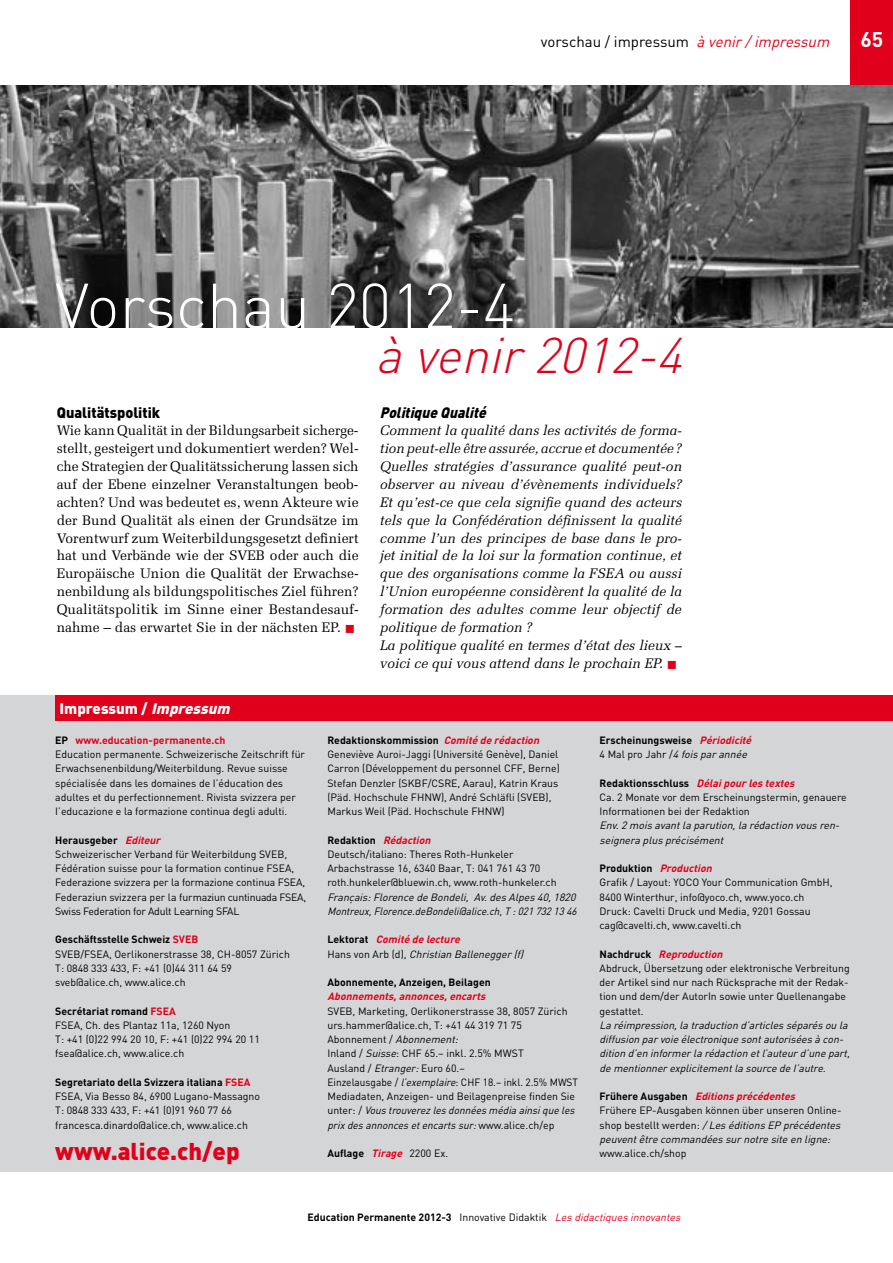
<style>
.page{position:relative;width:893px;height:1263px;background:#fff}
.page>*{position:absolute;margin:0;border:0;box-sizing:border-box;transform-origin:0 0}
.t1{font:300 63px "DIN";color:#fff}
.t2{font:italic 300 49.5px "DIN";color:#e0001b}
.t3{font:900 24px "DIN";color:#e0001b}
.t4{font:700 21px "DIN";color:#fff}
.t5{font:15px "DIN";color:#000}
.t6{font:900 15px "DIN";color:#fff}
.t7{font:900 15px "DIN";color:#000}
.t8{font:italic 900 15px "DIN";color:#000;scale:.92 1}
.t9{font:italic 13.8px/17.9px "Melior";color:#000}
.t10{font:13.8px/17.9px "Melior";color:#000;text-align:justify}
.t11{font:10.5px/14.2px "DIN";color:#000}
.t12{font:italic 10.5px/14.2px "DIN";color:#000}
.t13{font:700 10.5px/14.2px "DIN";color:#000}
.t14{font:italic 700 10.5px "DIN";color:#e0001b}
.s1{font-style:italic;color:#e0001b}
.s2{color:#e0001b}
.s3{font-style:italic}
.s4{font-weight:700}
.s5{font-weight:700;color:#e0001b}
.s6{font-weight:700;font-style:italic;color:#e0001b}
.s7{font-weight:700;font-style:normal}
.s8{font-style:normal}
.s9{font-weight:400}
.s10{font-weight:400;font-style:italic}
.s11{font-family:"DIN Regular Alternate";font-weight:400;font-style:italic;color:#e0001b}
</style>
<div class="page">
<div style="left:0;top:695px;width:893px;height:476px;background:#d4d5d6"></div>
<div style="left:850px;top:0;width:43px;height:85px;background:#e0001b"></div>
<img style="left:0;top:85px;width:893px;height:242px">
<div style="left:55px;top:695px;width:838px;height:26px;background:#e0001b"></div>
<h3 class="t5" style="left:541px;top:33px;width:294px">vorschau / impressum <span class="s1">à venir/impressum</span></h3>
<h3 class="t4" style="left:860px;top:26px;width:24px">65</h3>
<h1 class="t1" style="left:55px;top:267px;width:461px">Vorschau 2012-4</h1>
<h2 class="t2" style="left:376px;top:325px;width:322px">à venir2012-4</h2>
<h3 class="t7" style="left:57px;top:402px;width:105px">Qualitätspolitik</h3>
<p class="t10" style="left:57px;top:422px;width:303px">Wie kann Qualität in der Bildungsarbeit sicherge&shy;stellt, gesteigert und dokumentiert werden? Wel&shy;che Strategien der Qualitätssicherung lassen sich auf der Ebene einzelner Veranstaltungen beob&shy;achten? Und was bedeutet es, wenn Akteure wie der Bund Qualität als einen der Grundsätze im Vorentwurf zum Weiterbildungsgesetzt definiert hat und Verbände wie der SVEB oder auch die Europäische Union die Qualität der Erwachse&shy;nenbildung als bildungspolitisches Ziel führen?<br>Qualitätspolitik im Sinne einer Bestandesauf&shy;nahme – das erwartet Sie in der nächsten EP. <span class="s2">■</span></p>
<h3 class="t8" style="left:380px;top:402px;width:121px">PolitiqueQualité</h3>
<p class="t9" style="left:380px;top:422px;width:304px">Comment la qualité dans les activités de forma&shy;tion peut-elle être assurée, accrue et documentée ?<br>Quelles stratégies d’assurance qualité peut-on observer au niveau d’évènements individuels?<br>Et qu’est-ce que cela signifie quand des acteurs tels que la Confédération définissent la qualité comme l’un des principes de base dans le pro&shy;jet initial de la loi sur la formation continue, et que des organisations comme la FSEA ou aussi l’Union européenne considèrent la qualité de la formation des adultes comme leur objectif de politique de formation ?<br>La politique qualité en termes d’état des lieux – voici ce qui vous attend dans le prochain EP. <span class="s2">■</span></p>
<h3 class="t6" style="left:60px;top:699px;width:176px">I m p re s s u m / <span class="s3">Impressum</span></h3>
<p class="t11" style="left:55px;top:733px;width:251px"><span class="s4">EP</span> <span class="s5">www.education-permanente.ch<br></span>Education permanente. Schweizerische Zeitschrift für Erwachsenenbildung/Weiterbildung. Revue suisse spécialisée dans les domaines de I’éducation des adultes et du perfectionnement. Rivista svizzera per I’educazione e la formazione continua degli adulti.</p>
<p class="t11" style="left:55px;top:832px;width:252px"><span class="s4">Herausgeber</span> <span class="s6">Editeur<br></span>Schweizerischer Verband für Weiterbildung SVEB, Fédération suisse pour la formation continue FSEA, Federazione svizzera per la formazione continua FSEA, Federaziun svizzera per la furmaziun cuntinuada FSEA, Swiss Federation for Adult Learning SFAL</p>
<p class="t11" style="left:55px;top:932px;width:236px"><span class="s4">Geschäftsstelle Schweiz</span> <span class="s5">SVEB<br></span>SVEB/FSEA, Oerlikonerstrasse 38, CH-8057 Zürich T: 0848 333 433, F: +41 (0)44 311 64 59 sveb@alice.ch, www.alice.ch</p>
<p class="t11" style="left:55px;top:1003px;width:206px"><span class="s4">Secrétariat romand</span> <span class="s5">FSEA<br></span>FSEA, Ch. des Plantaz 11a, 1260 Nyon<br>T: +41 (0)22 994 20 10, F: +41 (0)22 994 20 11 fsea@alice.ch, www.alice.ch</p>
<p class="t11" style="left:55px;top:1075px;width:206px"><span class="s4">Segretariato della Svizzera italiana</span> <span class="s5">FSEA </span>FSEA, Via Besso 84, 6900 Lugano-Massagno T: 0848 333 433, F: +41 (0)91 960 77 66 francesca.dinardo@alice.ch, www.alice.ch</p>
<h3 class="t3" style="left:55px;top:1135px;width:186px">www.alice.ch/ep</h3>
<p class="t11" style="left:327px;top:733px;width:234px"><span class="s4">Redaktionskommission</span> <span class="s6">Comité de rédaction </span>Geneviève Auroi-Jaggi (Université Genève), Daniel Carron (Développement du personnel CFF, Berne)<br>Stefan Denzler (SKBF/CSRE, Aarau), Katrin Kraus (Päd. Hochschule FHNW), André Schläfli (SVEB), Markus Weil (Päd. Hochschule FHNW)</p>
<p class="t11" style="left:327px;top:832px;width:231px"><span class="s4">Redaktion</span> <span class="s6">Rédaction<br></span>Deutsch/italiano: Theres Roth-Hunkeler Arbachstrasse 16, 6340 Baar, T: 041 761 43 70 roth.hunkeler@bluewin.ch, www.roth-hunkeler.ch</p>
<p class="t12" style="left:327px;top:889px;width:254px">Français:Florence de Bondeli, Av.desAlpes40,1820<br>Montreux,Florence.deBondeli@alice.ch,T:0217321346</p>
<p class="t12" style="left:327px;top:932px;width:200px"><span class="s7">L e k t o ra t</span> <span class="s5">Comité de lecture<br></span><span class="s8">H a n s v o n A r b ( d ) ,</span> Christian Ballenegger(f)</p>
<p class="t13" style="left:327px;top:975px;width:165px">Abonnemente, Anzeigen, Beilagen</p>
<p class="t14" style="left:327px;top:990px;width:163px">Abonnements,annonces,encarts</p>
<p class="t11" style="left:327px;top:1003px;width:252px">SVEB, Marketing, Oerlikonerstrasse 38, 8057 Zürich urs.hammer@alice.ch, T: +41 44 319 71 75<br>A b o n n e m e n t / <span class="s3">Abonnement:<br></span>Inland / <span class="s3">Suisse</span>: CHF 65.– inkl. 2.5% MWST<br>Ausland / <span class="s3">Etranger:</span>Euro 60.–<br>Einzelausgabe / <span class="s3">l’exemplaire</span>: CHF 18.– inkl. 2.5% MWST Mediadaten, Anzeigen- und Beilagenpreise finden Sie u n t e r : / <span class="s3">Voustrouverezlesdonnéesmédiaainsiqueles prixdesannoncesetencartssur:</span>www. a l i c e . c h /e p</p>
<p class="t13" style="left:327px;top:1146px;width:122px">Auflage <span class="s1">Tirage</span> <span class="s9">2200 Ex.</span></p>
<p class="t13" style="left:600px;top:732px;width:156px">Erscheinungsweise <span class="s1">Périodicité<br></span><span class="s9">4 M a l p ro J a h r /</span><span class="s10">4 foisparannée</span></p>
<p class="t11" style="left:600px;top:775px;width:249px"><span class="s4">Redaktionsschluss</span> <span class="s6">Délaipourlestextes<br></span>Ca. 2 Monate vor dem Erscheinungstermin, genauere<br>Informationen bei der Redaktion</p>
<p class="t12" style="left:600px;top:818px;width:244px">Env.2 moisavantla parution,la rédaction vousren&shy;seignera plusprécisément</p>
<p class="t11" style="left:600px;top:861px;width:235px"><span class="s4">P ro d u k t i o n</span> <span class="s6">Production<br></span>Grafik / Layout: YOCO Your Communication GmbH, 8400 Winterthur, info@yoco.ch, www.yoco.ch Druck: Cavelti Druck und Media, 9201 Gossau cag@cavelti.ch, www.cavelti.ch</p>
<p class="t11" style="left:600px;top:946px;width:252px"><span class="s4">N a c h d r u c k</span> <span class="s6">Reproduction<br></span>Abdruck, Übersetzung oder elektronische Verbreitung der Artikel sind nur nach Rücksprache mit der Redak&shy;tion und dem/der AutorIn sowie unter Quellenangabe gestattet.</p>
<p class="t12" style="left:600px;top:1018px;width:255px">La réimpression,la traduction d’articlesséparésou la diffusion parvoie électronique sontautoriséesà con&shy;dition d’en informerla rédaction etl’auteurd’une part, de mentionnerexplicitementla source de I’autre.</p>
<p class="t12" style="left:600px;top:1089px;width:245px"><span class="s7">F r ü h e re A u s g a b e n</span> <span class="s5">Editionsprécédentes<br></span><span class="s8">Frühere EP-Ausgaben können über unseren Online&shy;s h o p b e s t e l l t w e rd e n :</span> /LeséditionsEP précédentes peuventêtre commandéessurnotre site en ligne:</p>
<p class="t11" style="left:600px;top:1146px;width:88px">www.alice.ch/shop</p>
<p class="t13" style="left:308px;top:1209px;width:377px">Education Permanente 2012-3 <span class="s9">Innovative Didaktik</span> <span class="s11">Lesdidactiquesinnovantes</span></p>
</div>
